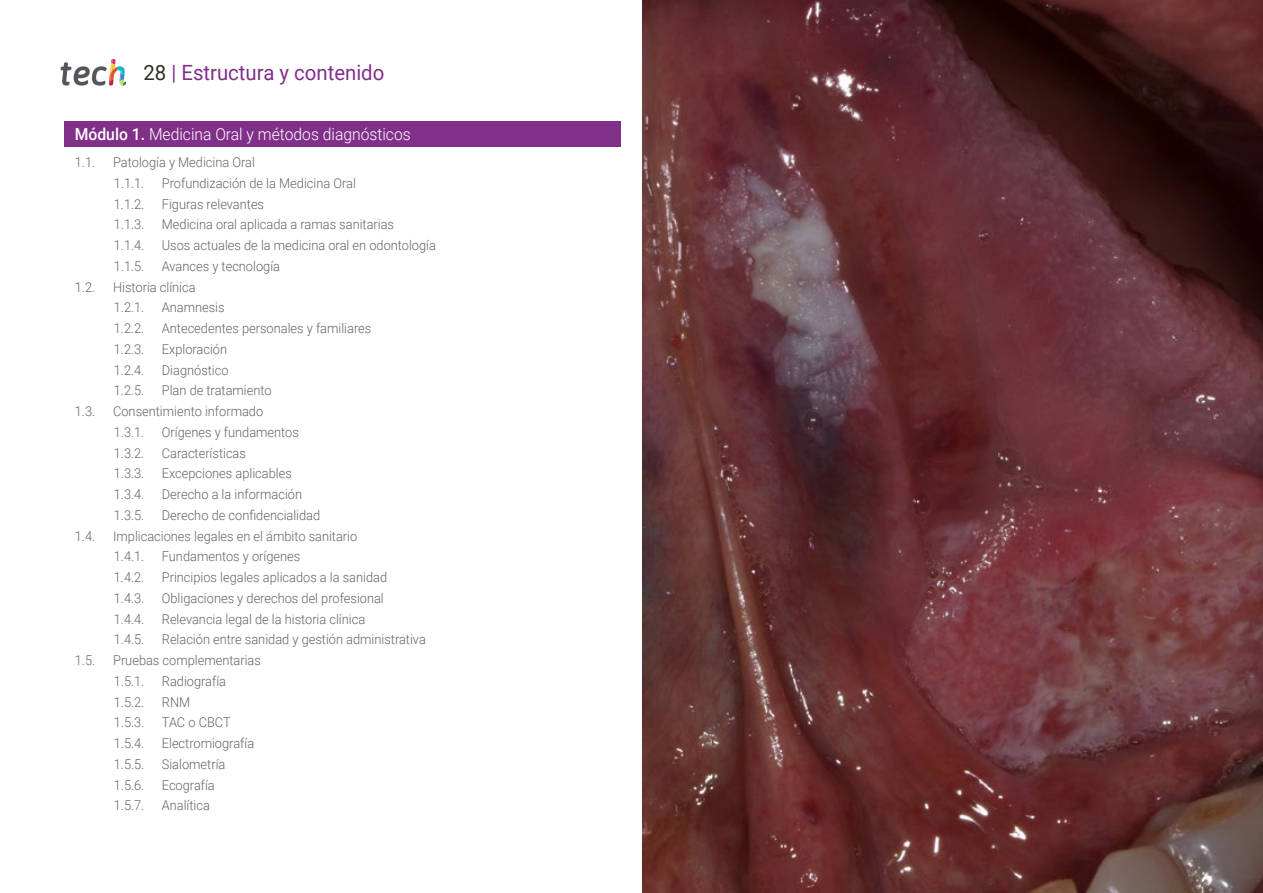
<style>
.page{position:relative;width:1263px;height:893px;background:#fff}
.page>*{position:absolute;margin:0;border:0;box-sizing:border-box;transform-origin:0 0}
.t1{font:21px "Roboto";color:#813089}
.t2{font:300 16.5px "Roboto";color:#fff;scale:.95 1}
.t3{font:300 13.5px/20.7px "Roboto";color:#61646a;scale:.95 1}
.s1{color:#312e20}
.s2{font-weight:500}
</style>
<div class="page">
<svg style="left:61px;top:59px;width:65px;height:27px"></svg>
<div style="left:64px;top:121px;width:557px;height:25px;background:#813089"></div>
<img style="left:642px;top:0;width:621px;height:893px">
<h1 class="t1" style="left:144px;top:57px;width:242px"><span class="s1">28</span> | Estructura y contenido</h1>
<p class="t2" style="left:75px;top:123px;width:355px"><span class="s2">Módulo 1.</span> Medicina Oral y métodos diagnósticos</p>
<p class="t3" style="left:75px;top:151px;width:23px">1.1.</p>
<p class="t3" style="left:113px;top:151px;width:151px">Patología y Medicina Oral<br>1.1.1.</p>
<p class="t3" style="left:162px;top:172px;width:206px">Profundización de la Medicina Oral</p>
<p class="t3" style="left:114px;top:193px;width:34px">1.1.2.</p>
<p class="t3" style="left:162px;top:193px;width:109px">Figuras relevantes</p>
<p class="t3" style="left:114px;top:214px;width:34px">1.1.3.</p>
<p class="t3" style="left:162px;top:214px;width:246px">Medicina oral aplicada a ramas sanitarias</p>
<p class="t3" style="left:114px;top:234px;width:34px">1.1.4.</p>
<p class="t3" style="left:162px;top:234px;width:290px">Usos actuales de la medicina oral en odontología</p>
<p class="t3" style="left:114px;top:255px;width:34px">1.1.5.</p>
<p class="t3" style="left:162px;top:255px;width:126px">Avances y tecnología</p>
<p class="t3" style="left:75px;top:276px;width:23px">1.2.</p>
<p class="t3" style="left:113px;top:276px;width:88px">Historia clínica<br>1.2.1.</p>
<p class="t3" style="left:162px;top:297px;width:68px">Anamnesis</p>
<p class="t3" style="left:114px;top:317px;width:34px">1.2.2.</p>
<p class="t3" style="left:162px;top:317px;width:222px">Antecedentes personales y familiares</p>
<p class="t3" style="left:114px;top:338px;width:34px">1.2.3.</p>
<p class="t3" style="left:162px;top:338px;width:70px">Exploración</p>
<p class="t3" style="left:114px;top:359px;width:34px">1.2.4.</p>
<p class="t3" style="left:162px;top:359px;width:72px">Diagnóstico</p>
<p class="t3" style="left:114px;top:380px;width:34px">1.2.5.</p>
<p class="t3" style="left:162px;top:380px;width:117px">Plan de tratamiento</p>
<p class="t3" style="left:75px;top:400px;width:23px">1.3.</p>
<p class="t3" style="left:113px;top:400px;width:160px">Consentimiento informado<br>1.3.1.</p>
<p class="t3" style="left:162px;top:421px;width:146px">Orígenes y fundamentos</p>
<p class="t3" style="left:114px;top:442px;width:34px">1.3.2.</p>
<p class="t3" style="left:162px;top:442px;width:90px">Características</p>
<p class="t3" style="left:114px;top:463px;width:34px">1.3.3.</p>
<p class="t3" style="left:162px;top:463px;width:138px">Excepciones aplicables</p>
<p class="t3" style="left:114px;top:483px;width:34px">1.3.4.</p>
<p class="t3" style="left:162px;top:483px;width:149px">Derecho a la información</p>
<p class="t3" style="left:114px;top:504px;width:34px">1.3.5.</p>
<p class="t3" style="left:162px;top:504px;width:168px">Derecho de confidencialidad</p>
<p class="t3" style="left:75px;top:525px;width:23px">1.4.</p>
<p class="t3" style="left:113px;top:525px;width:259px">Implicaciones legales en el ámbito sanitario<br>1.4.1.</p>
<p class="t3" style="left:162px;top:546px;width:147px">Fundamentos y orígenes</p>
<p class="t3" style="left:114px;top:566px;width:34px">1.4.2.</p>
<p class="t3" style="left:162px;top:566px;width:239px">Principios legales aplicados a la sanidad</p>
<p class="t3" style="left:114px;top:587px;width:34px">1.4.3.</p>
<p class="t3" style="left:162px;top:587px;width:235px">Obligaciones y derechos del profesional</p>
<p class="t3" style="left:114px;top:608px;width:34px">1.4.4.</p>
<p class="t3" style="left:162px;top:608px;width:216px">Relevancia legal de la historia clínica</p>
<p class="t3" style="left:114px;top:629px;width:34px">1.4.5.</p>
<p class="t3" style="left:162px;top:629px;width:279px">Relación entre sanidad y gestión administrativa</p>
<p class="t3" style="left:75px;top:649px;width:23px">1.5.</p>
<p class="t3" style="left:113px;top:649px;width:157px">Pruebas complementarias<br>1.5.1.</p>
<p class="t3" style="left:162px;top:670px;width:69px">Radiografía</p>
<p class="t3" style="left:114px;top:691px;width:34px">1.5.2.</p>
<p class="t3" style="left:162px;top:691px;width:31px">RNM</p>
<p class="t3" style="left:114px;top:712px;width:34px">1.5.3.</p>
<p class="t3" style="left:162px;top:712px;width:74px">TAC o CBCT</p>
<p class="t3" style="left:114px;top:732px;width:34px">1.5.4.</p>
<p class="t3" style="left:162px;top:732px;width:99px">Electromiografía</p>
<p class="t3" style="left:114px;top:753px;width:34px">1.5.5.</p>
<p class="t3" style="left:162px;top:753px;width:68px">Sialometría</p>
<p class="t3" style="left:114px;top:774px;width:34px">1.5.6.</p>
<p class="t3" style="left:162px;top:774px;width:57px">Ecografía</p>
<p class="t3" style="left:114px;top:795px;width:34px">1.5.7.</p>
<p class="t3" style="left:162px;top:795px;width:52px">Analítica</p>
</div>
